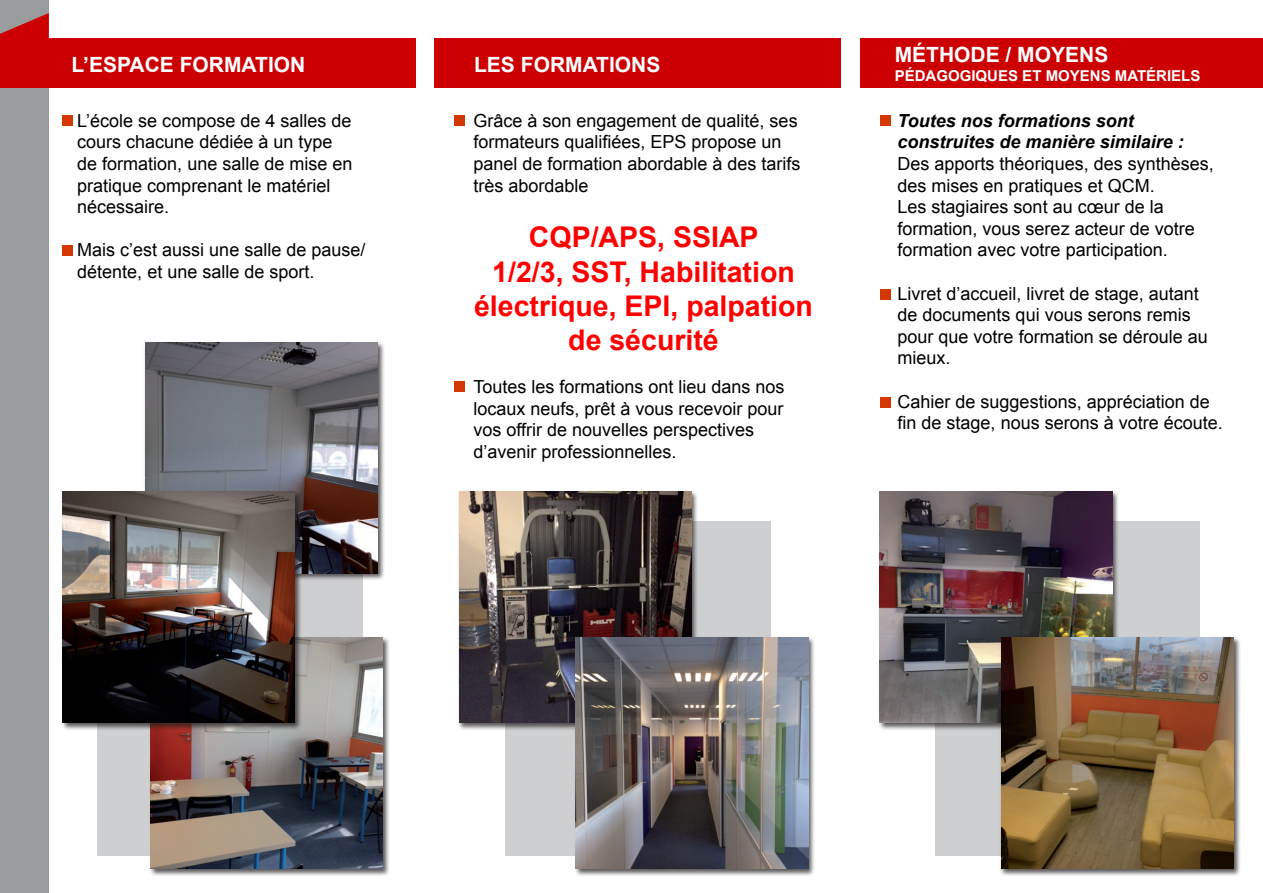
<style>
.page{position:relative;width:1263px;height:893px;background:#fff}
.page>*{position:absolute;margin:0;border:0;box-sizing:border-box;transform-origin:0 0}
.t1{font:700 28.5px/34.2px "Arial";color:#f00;text-align:center}
.t2{font:700 21px "Arial";color:#fff}
.t3{font:18px/21.6px "Arial";color:#000}
.t4{font:italic 700 18px/21.6px "Arial";color:#000}
.t5{font:700 15px "Arial";color:#fff}
</style>
<div class="page">
<div style="left:0;top:0;width:49px;height:893px;background:#9a9b9c"></div>
<div style="left:0;top:38px;width:416px;height:50px;background:#cc0003"></div>
<svg style="left:0;top:13px;width:49px;height:25px"></svg>
<div style="left:435px;top:38px;width:406px;height:50px;background:#cc0003"></div>
<div style="left:860px;top:38px;width:403px;height:50px;background:#cc0003"></div>
<div style="left:454px;top:115px;width:10px;height:10px;background:#d53700"></div>
<div style="left:880px;top:115px;width:10px;height:10px;background:#d53700"></div>
<div style="left:454px;top:381px;width:10px;height:10px;background:#d53700"></div>
<div style="left:63px;top:115px;width:10px;height:10px;background:#d53700"></div>
<div style="left:589px;top:521px;width:182px;height:181px;background:#cecfd1"></div>
<div style="left:505px;top:674px;width:182px;height:181px;background:#cecfd1"></div>
<div style="left:181px;top:521px;width:182px;height:181px;background:#cecfd1"></div>
<div style="left:97px;top:674px;width:182px;height:181px;background:#cecfd1"></div>
<div style="left:1018px;top:521px;width:182px;height:181px;background:#cecfd1"></div>
<div style="left:935px;top:674px;width:182px;height:181px;background:#cecfd1"></div>
<div style="left:878px;top:490px;width:242px;height:240px;background:#231f20;opacity:.75"></div>
<img style="left:880px;top:492px;width:232px;height:231px">
<div style="left:999px;top:636px;width:242px;height:240px;background:#231f20;opacity:.75"></div>
<img style="left:1001px;top:638px;width:232px;height:231px">
<div style="left:149px;top:636px;width:241px;height:240px;background:#231f20;opacity:.75"></div>
<img style="left:151px;top:638px;width:232px;height:231px">
<div style="left:457px;top:490px;width:242px;height:240px;background:#231f20;opacity:.75"></div>
<img style="left:459px;top:492px;width:232px;height:231px">
<div style="left:143px;top:341px;width:242px;height:240px;background:#231f20;opacity:.75"></div>
<img style="left:145px;top:343px;width:232px;height:231px">
<div style="left:574px;top:636px;width:242px;height:240px;background:#231f20;opacity:.75"></div>
<img style="left:576px;top:638px;width:232px;height:231px">
<div style="left:880px;top:397px;width:10px;height:10px;background:#d53700"></div>
<div style="left:880px;top:289px;width:10px;height:10px;background:#d53700"></div>
<div style="left:63px;top:245px;width:10px;height:10px;background:#d53700"></div>
<div style="left:61px;top:490px;width:242px;height:240px;background:#231f20;opacity:.75"></div>
<img style="left:63px;top:492px;width:232px;height:231px">
<p class="t2" style="left:72px;top:50px;width:235px">L’ESPACE FORMATION</p>
<p class="t2" style="left:474px;top:50px;width:188px">LES FORMATIONS</p>
<p class="t3" style="left:77px;top:110px;width:277px">L’école se compose de 4 salles de cours chacune dédiée à un type de formation, une salle de mise en pratique comprenant le matériel nécessaire.</p>
<p class="t3" style="left:77px;top:240px;width:290px">Mais c’est aussi une salle de pause/ détente, et une salle de sport.</p>
<p class="t3" style="left:473px;top:110px;width:329px">Grâce à son engagement de qualité, ses formateurs qualifiées, EPS propose un panel de formation abordable à des tarifs très abordable</p>
<p class="t1" style="left:474px;top:221px;width:340px">CQP/APS, SSIAP<br>1/2/3, SST, Habilitation électrique, EPI, palpation de sécurité</p>
<p class="t3" style="left:473px;top:376px;width:313px">Toutes les formations ont lieu dans nos locaux neufs, prêt à vous recevoir pour vos offrir de nouvelles perspectives d’avenir professionnelles.</p>
<p class="t2" style="left:895px;top:41px;width:215px">MÉTHODE / MOYENS</p>
<p class="t5" style="left:895px;top:65px;width:307px">PÉDAGOGIQUES ET MOYENS MATÉRIELS</p>
<p class="t4" style="left:897px;top:110px;width:288px">Toutes nos formations sont construites de manière similaire :</p>
<p class="t3" style="left:897px;top:153px;width:318px">Des apports théoriques, des synthèses, des mises en pratiques et QCM.</p>
<p class="t3" style="left:897px;top:196px;width:299px">Les stagiaires sont au cœur de la formation, vous serez acteur de votre formation avec votre participation.</p>
<p class="t3" style="left:897px;top:283px;width:312px">Livret d’accueil, livret de stage, autant de documents qui vous serons remis pour que votre formation se déroule au mieux.</p>
<p class="t3" style="left:897px;top:391px;width:327px">Cahier de suggestions, appréciation de fin de stage, nous serons à votre écoute.</p>
</div>
